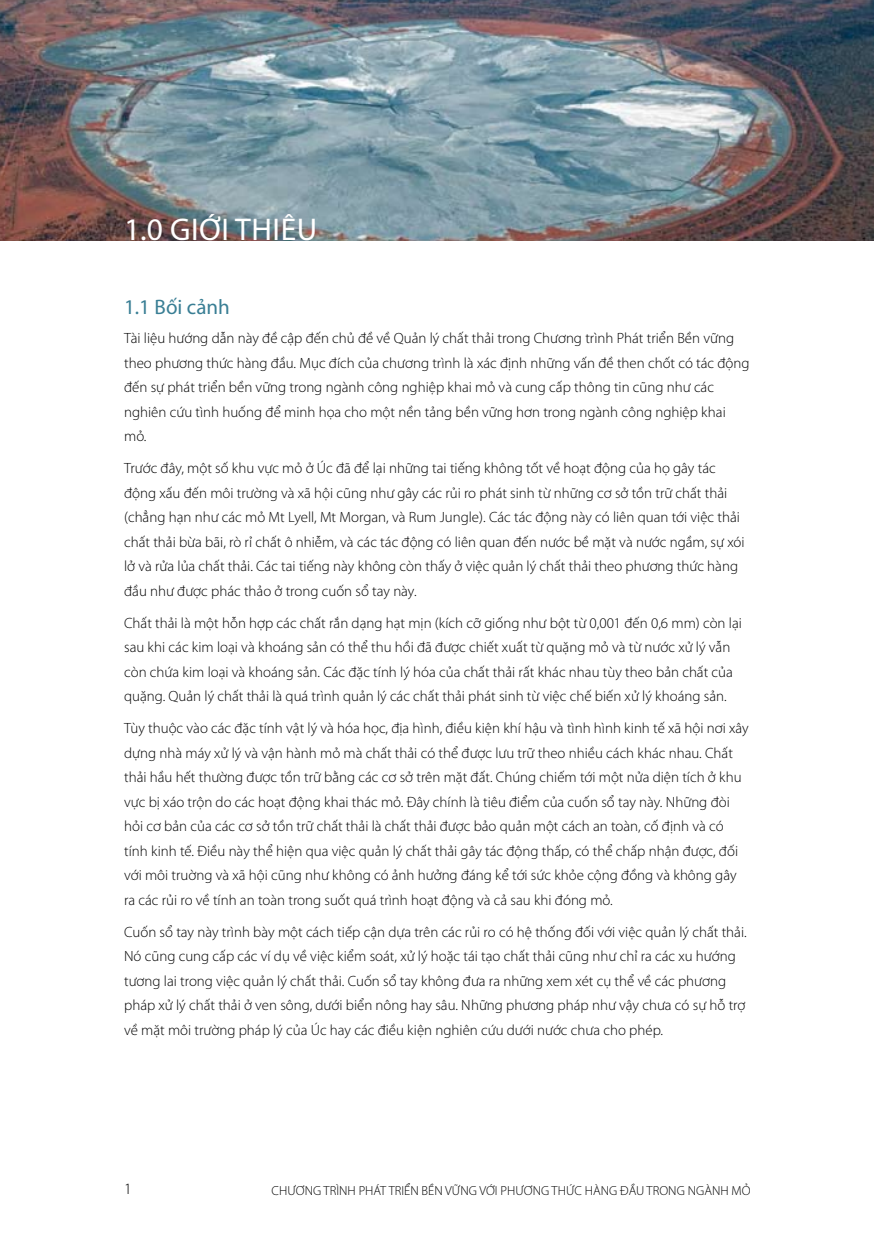
<style>
.page{position:relative;width:874px;height:1241px;background:#fff}
.page>*{position:absolute;margin:0;border:0;box-sizing:border-box;transform-origin:0 0}
.t1{font:31.5px "Myriad Pro";letter-spacing:.02em;color:#fff}
.t2{font:21px "Myriad Pro";color:#397e94}
.t3{font:300 14.88px/24.5px "Myriad Pro";color:#000}
.t4{font:300 13.12px "Myriad Pro";color:#000}
</style>
<div class="page">
<img style="left:0;top:0;width:873px;height:241px">
<h1 class="t1" style="left:124px;top:209px;width:194px">1.0 GIỚI THIỆU</h1>
<h2 class="t2" style="left:124px;top:294px;width:107px">1.1 Bối cảnh</h2>
<p class="t3" style="left:124px;top:326px;width:626px">Tài liệu hướng dẫn này đề cập đến chủ đề về Quản lý chất thải trong Chương trình Phát triển Bền vững theo phương thức hàng đầu. Mục đích của chương trình là xác định những vấn đề then chốt có tác động đến sự phát triển bền vững trong ngành công nghiệp khai mỏ và cung cấp thông tin cũng như các nghiên cứu tình huống để minh họa cho một nền tảng bền vững hơn trong ngành công nghiệp khai mỏ.</p>
<p class="t3" style="left:124px;top:456px;width:621px">Trước đây, một số khu vực mỏ ở Úc đã để lại những tai tiếng không tốt về hoạt động của họ gây tác động xấu đến môi trường và xã hội cũng như gây các rủi ro phát sinh từ những cơ sở tồn trữ chất thải (chẳng hạn như các mỏ Mt Lyell, Mt Morgan, và Rum Jungle). Các tác động này có liên quan tới việc thải chất thải bừa bãi, rò rỉ chất ô nhiễm, và các tác động có liên quan đến nước bề mặt và nước ngầm, sự xói lở và rửa lủa chất thải. Các tai tiếng này không còn thấy ở việc quản lý chất thải theo phương thức hàng đầu như được phác thảo ở trong cuốn sổ tay này.</p>
<p class="t3" style="left:124px;top:610px;width:619px">Chất thải là một hỗn hợp các chất rắn dạng hạt mịn (kích cỡ giống như bột từ 0,001 đến 0,6 mm) còn lại sau khi các kim loại và khoáng sản có thể thu hồi đã được chiết xuất từ quặng mỏ và từ nước xử lý vẫn còn chứa kim loại và khoáng sản. Các đặc tính lý hóa của chất thải rất khác nhau tùy theo bản chất của quặng. Quản lý chất thải là quá trình quản lý các chất thải phát sinh từ việc chế biến xử lý khoáng sản.</p>
<p class="t3" style="left:124px;top:715px;width:625px">Tùy thuộc vào các đặc tính vật lý và hóa học, địa hình, điều kiện khí hậu và tình hình kinh tế xã hội nơi xây dựng nhà máy xử lý và vận hành mỏ mà chất thải có thể được lưu trữ theo nhiều cách khác nhau. Chất thải hầu hết thường được tồn trữ bằng các cơ sở trên mặt đất. Chúng chiếm tới một nửa diện tích ở khu vực bị xáo trộn do các hoạt động khai thác mỏ. Đây chính là tiêu điểm của cuốn sổ tay này. N hững đòi hỏi cơ bản của các cơ sở tồn trữ chất thải là chất thải được bảo quản một cách an toàn, cố định và có tính kinh tế. Điều này thể hiện qua việc quản lý chất thải gây tác động thấp, có thể chấp nhận được, đối với môi truờng và xã hội cũng như không có ảnh hưởng đáng kể tới sức khỏe cộng đồng và không gây ra các rủi ro về tính an toàn trong suốt quá trình hoạt động và cả sau khi đóng mỏ.</p>
<p class="t3" style="left:124px;top:919px;width:623px">Cuốn sổ tay này trình bày một cách tiếp cận dựa trên các rủi ro có hệ thống đối với việc quản lý chất thải.<br>Nó cũng cung cấp các ví dụ về việc kiểm soát, xử lý hoặc tái tạo chất thải cũng như chỉ ra các xu hướng tương lai trong việc quản lý chất thải. Cuốn sổ tay không đưa ra những xem xét cụ thể về các phương pháp xử lý chất thải ở ven sông, dưới biển nông hay sâu. N hững phương pháp như vậy chưa có sự hỗ trợ về mặt môi trường pháp lý của Úc hay các điều kiện nghiên cứu dưới nước chưa cho phép.</p>
<p class="t4" style="left:271px;top:1182px;width:480px">CH ƯƠNG TRÌNH PHÁT TRIỂN BỀN VỮNG VỚI PH ƯƠNG TH ỨC HÀNG ĐẦU TRONG NGÀNH MỎ</p>
</div>
